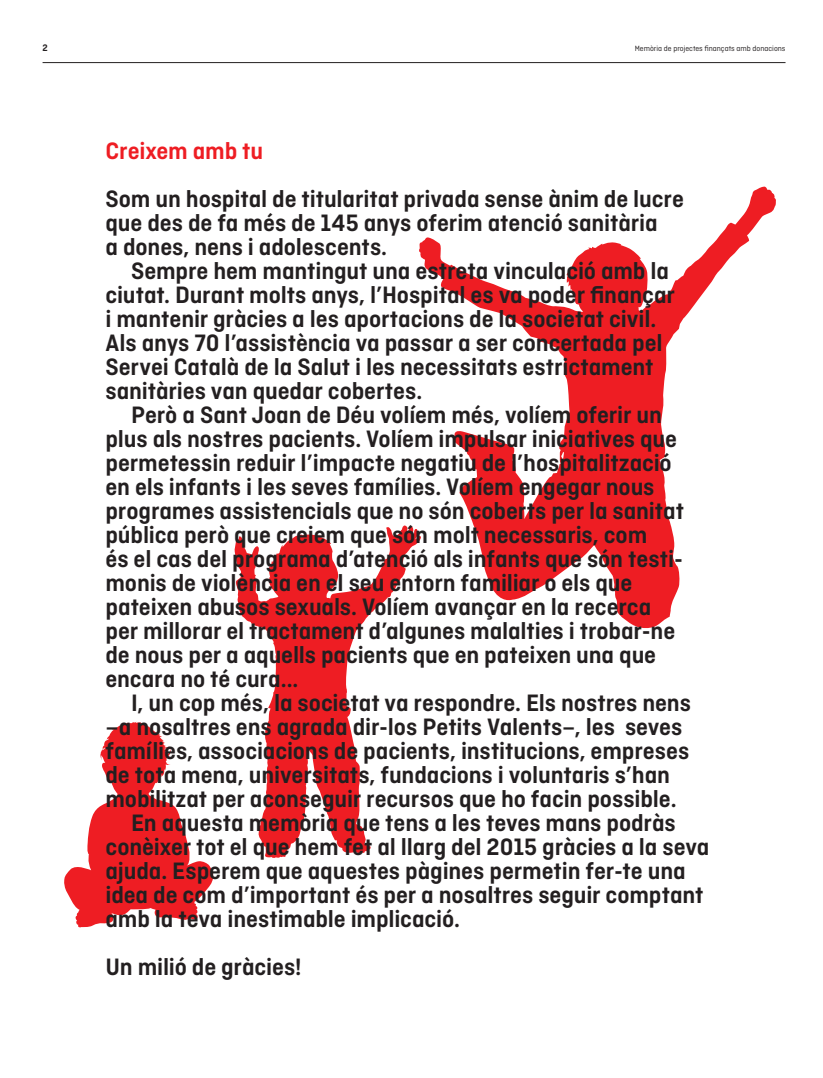
<style>
.page{position:relative;width:823px;height:1078px;background:#fff}
.page>*{position:absolute;margin:0;border:0;box-sizing:border-box;transform-origin:0 0}
.t1{font:600 25px/24px "Ciutadella";letter-spacing:-.005em;color:#231f20}
.t2{font:600 25px "Ciutadella";letter-spacing:-.005em;color:#ee1d23}
.t3{font:600 10px "Ciutadella";color:#231f20}
.t4{font:8px "Ciutadella";color:#231f20}
</style>
<div class="page">
<hr style="left:43px;top:62px;width:742px;height:1px;background:#231f20">
<svg style="left:64px;top:721px;width:150px;height:206px"></svg>
<svg style="left:234px;top:525px;width:183px;height:333px"></svg>
<svg style="left:417px;top:186px;width:359px;height:443px"></svg>
<p class="t3" style="left:43px;top:42px;width:7px">2</p>
<p class="t4" style="left:634px;top:44px;width:152px">Memòria de projectes finançats amb donacions</p>
<p class="t2" style="left:105px;top:136px;width:159px">Creixem amb tu</p>
<p class="t1" style="left:105px;top:186px;width:579px">Som un hospital de titularitat privada sense ànim de lucre que des de fa més de 145 anys oferim atenció sanitària<br>a dones, nens i adolescents.</p>
<p class="t1" style="left:105px;top:258px;width:570px;text-indent:26px">Sempre hem mantingut una estreta vinculació amb la ciutat. Durant molts anys, l’Hospital es va poder finançar i mantenir gràcies a les aportacions de la societat civil.<br>Als anys 70 l’assistència va passar a ser concertada pel Servei Català de la Salut i les necessitats estrictament sanitàries van quedar cobertes.</p>
<p class="t1" style="left:105px;top:402px;width:580px;text-indent:26px">Però a Sant Joan de Déu volíem més, volíem oferir un plus als nostres pacients. Volíem impulsar iniciatives que permetessin reduir l’impacte negatiu de l’hospitalització en els infants i les seves famílies. Volíem engegar nous programes assistencials que no són coberts per la sanitat pública però que creiem que són molt necessaris, com<br>és el cas del programa d’atenció als infants que són testi&shy;monis de violència en el seu entorn familiar o els que pateixen abusos sexuals. Volíem avançar en la recerca per millorar el tractament d’algunes malalties i trobar-ne de nous per a aquells pacients que en pateixen una que encara no té cura...</p>
<p class="t1" style="left:131px;top:690px;width:561px">I, un cop més, la societat va respondre. Els nostres nens</p>
<p class="t1" style="left:105px;top:714px;width:578px">–a nosaltres ens agrada dir-los Petits Valents–, les seves</p>
<p class="t1" style="left:105px;top:738px;width:585px">famílies, associacions de pacients, institucions, empreses</p>
<p class="t1" style="left:105px;top:762px;width:565px">de tota mena, universitats, fundacions i voluntaris s’han</p>
<p class="t1" style="left:105px;top:786px;width:572px">mobilitzat per aconseguir recursos que ho facin possible.</p>
<p class="t1" style="left:131px;top:810px;width:546px">En aquesta memòria que tens a les teves mans podràs</p>
<p class="t1" style="left:105px;top:834px;width:605px">conèixer tot el que hem fet al llarg del 2015 gràcies a la seva</p>
<p class="t1" style="left:105px;top:858px;width:581px">ajuda. Esperem que aquestes pàgines permetin fer-te una</p>
<p class="t1" style="left:105px;top:882px;width:599px">idea de com d’important és per a nosaltres seguir comptant</p>
<p class="t1" style="left:105px;top:906px;width:355px">amb la teva inestimable implicació.</p>
<p class="t1" style="left:105px;top:954px;width:197px">Un milió de gràcies!</p>
</div>
